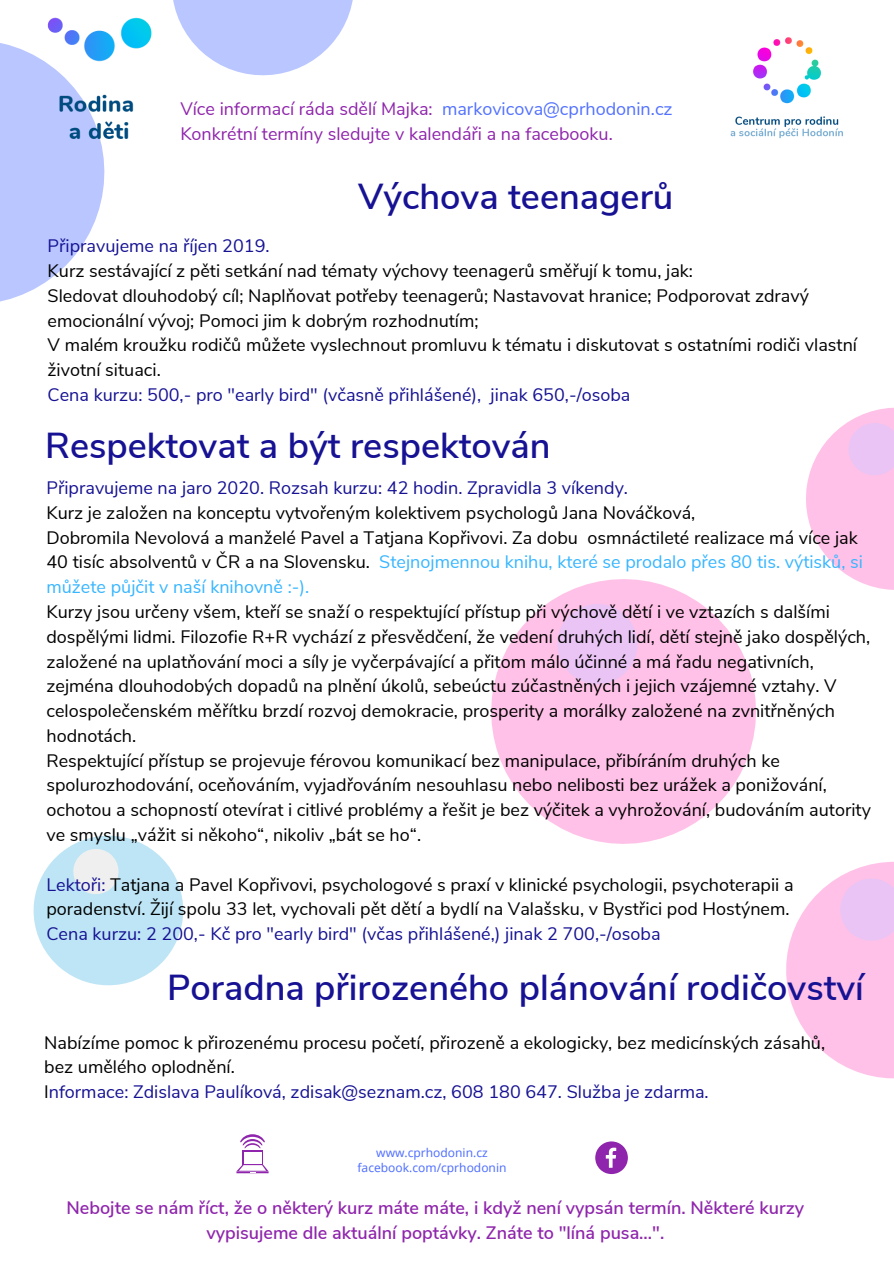
<style>
.page{position:relative;width:894px;height:1264px;background:#fff}
.page>*{position:absolute;margin:0;border:0;box-sizing:border-box;transform-origin:0 0}
.t1{font:600 36px "Nunito Sans";color:#161293}
.t2{font:18px/24.8px "Nunito Sans";color:#000}
.t3{font:18px "Nunito Sans";color:#161293}
.t4{font:600 18px/24.8px "Nunito Sans";color:#8f25ac;text-align:center}
.t5{font:18px/24.8px "Nunito Sans";color:#8f25ac}
.t6{font:12px/15.8px "Noto Sans";color:#5271ff;text-align:center}
.s1{color:#5271ff}
.s2{color:#38b6ff}
.s3{color:#161293}
</style>
<div class="page">
<svg style="left:0;top:43px;width:105px;height:259px;fill:#b9c6ff"></svg>
<svg style="left:173px;top:0;width:180px;height:76px"></svg>
<svg style="left:0;top:46px;width:8px;height:113px"></svg>
<svg style="left:786px;top:861px;width:107px;height:218px;fill:#ffc1e7"></svg>
<svg style="left:827px;top:865px;width:66px;height:88px;background:#f5c6ef"></svg>
<svg style="left:33px;top:835px;width:151px;height:151px"></svg>
<svg style="left:491px;top:579px;width:317px;height:317px"></svg>
<svg style="left:786px;top:974px;width:25px;height:105px"></svg>
<svg style="left:541px;top:588px;width:112px;height:112px;background:#f6c3ed"></svg>
<svg style="left:769px;top:407px;width:124px;height:219px"></svg>
<img style="left:730px;top:37px;width:113px;height:102px">
<img style="left:27px;top:17px;width:125px;height:137px">
<svg style="left:242px;top:1150px;width:21px;height:14px"></svg>
<div style="left:244px;top:1151px;width:17px;height:12px;background:#fefefe"></div>
<hr style="left:236px;top:1171px;width:32px;height:2px;background:#8f25ac">
<svg style="left:236px;top:1164px;width:32px;height:8px"></svg>
<svg style="left:240px;top:1134px;width:25px;height:14px"></svg>
<svg style="left:595px;top:1141px;width:32px;height:32px"></svg>
<p class="t5" style="left:180px;top:97px;width:493px">Více informací ráda sdělí Majka: <span class="s1">markovicova@cprhodonin.cz<br></span>Konkrétní termíny sledujte v kalendáři a na facebooku.</p>
<h1 class="t1" style="left:358px;top:172px;width:317px">Výchova teenagerů</h1>
<p class="t3" style="left:48px;top:234px;width:223px">Připravujeme na říjen 2019.</p>
<p class="t2" style="left:48px;top:259px;width:810px">Kurz sestávající z pěti setkání nad tématy výchovy teenagerů směřují k tomu, jak:<br>Sledovat dlouhodobý cíl; Naplňovat potřeby teenagerů; Nastavovat hranice; Podporovat zdravý emocionální vývoj; Pomoci jim k dobrým rozhodnutím;<br>V malém kroužku rodičů můžete vyslechnout promluvu k tématu i diskutovat s ostatními rodiči vlastní životní situaci.</p>
<p class="t3" style="left:48px;top:383px;width:584px">Cena kurzu: 500,- pro "early bird" (včasně přihlášené), jinak 650,-/osoba</p>
<h1 class="t1" style="left:45px;top:422px;width:507px">Respektovat a být respektován</h1>
<p class="t3" style="left:46px;top:476px;width:583px">Připravujeme na jaro 2020. Rozsah kurzu: 42 hodin. Zpravidla 3 víkendy.</p>
<p class="t2" style="left:46px;top:500px;width:817px">Kurz je založen na konceptu vytvořeným kolektivem psychologů Jana Nováčková,<br>Dobromila Nevolová a manželé Pavel a Tatjana Kopřivovi. Za dobu osmnáctileté realizace má více jak 40 tisíc absolventů v ČR a na Slovensku. <span class="s2">Stejnojmennou knihu, které se prodalo přes 80 tis. výtisků, si můžete půjčit v naší knihovně :-).</span></p>
<p class="t2" style="left:46px;top:599px;width:825px">Kurzy jsou určeny všem, kteří se snaží o respektující přístup při výchově dětí i ve vztazích s dalšími dospělými lidmi. Filozofie R+R vychází z přesvědčení, že vedení druhých lidí, dětí stejně jako dospělých, založené na uplatňování moci a síly je vyčerpávající a přitom málo účinné a má řadu negativních, zejména dlouhodobých dopadů na plnění úkolů, sebeúctu zúčastněných i jejich vzájemné vztahy. V celospolečenském měřítku brzdí rozvoj demokracie, prosperity a morálky založené na zvnitřněných hodnotách.<br>Respektující přístup se projevuje férovou komunikací bez manipulace, přibíráním druhých ke spolurozhodování, oceňováním, vyjadřováním nesouhlasu nebo nelibosti bez urážek a ponižování, ochotou a schopností otevírat i citlivé problémy a řešit je bez výčitek a vyhrožování, budováním autority ve smyslu „vážit si někoho“, nikoliv „bát se ho“.</p>
<p class="t2" style="left:46px;top:872px;width:748px"><span class="s3">Lektoři:</span> Tatjana a Pavel Kopřivovi, psychologové s praxí v klinické psychologii, psychoterapii a poradenství. Žijí spolu 33 let, vychovali pět dětí a bydlí na Valašsku, v Bystřici pod Hostýnem.</p>
<p class="t3" style="left:46px;top:921px;width:615px">Cena kurzu: 2 200,- Kč pro "early bird" (včas přihlášené,) jinak 2 700,-/osoba</p>
<h1 class="t1" style="left:167px;top:963px;width:698px">Poradna přirozeného plánování rodičovství</h1>
<p class="t2" style="left:44px;top:1030px;width:782px">Nabízíme pomoc k přirozenému procesu početí, přirozeně a ekologicky, bez medicínských zásahů, bez umělého oplodnění.<br>I<span class="s3">nformace: Zdislava Paulíková, zdisak@seznam.cz, 608 180 647. Služba je zdarma.</span></p>
<p class="t6" style="left:357px;top:1144px;width:150px">www.cprhodonin.cz facebook.com/cprhodonin</p>
<p class="t4" style="left:66px;top:1195px;width:739px">Nebojte se nám říct, že o některý kurz máte máte, i když není vypsán termín. Některé kurzy vypisujeme dle aktuální poptávky. Znáte to "líná pusa...".</p>
</div>
